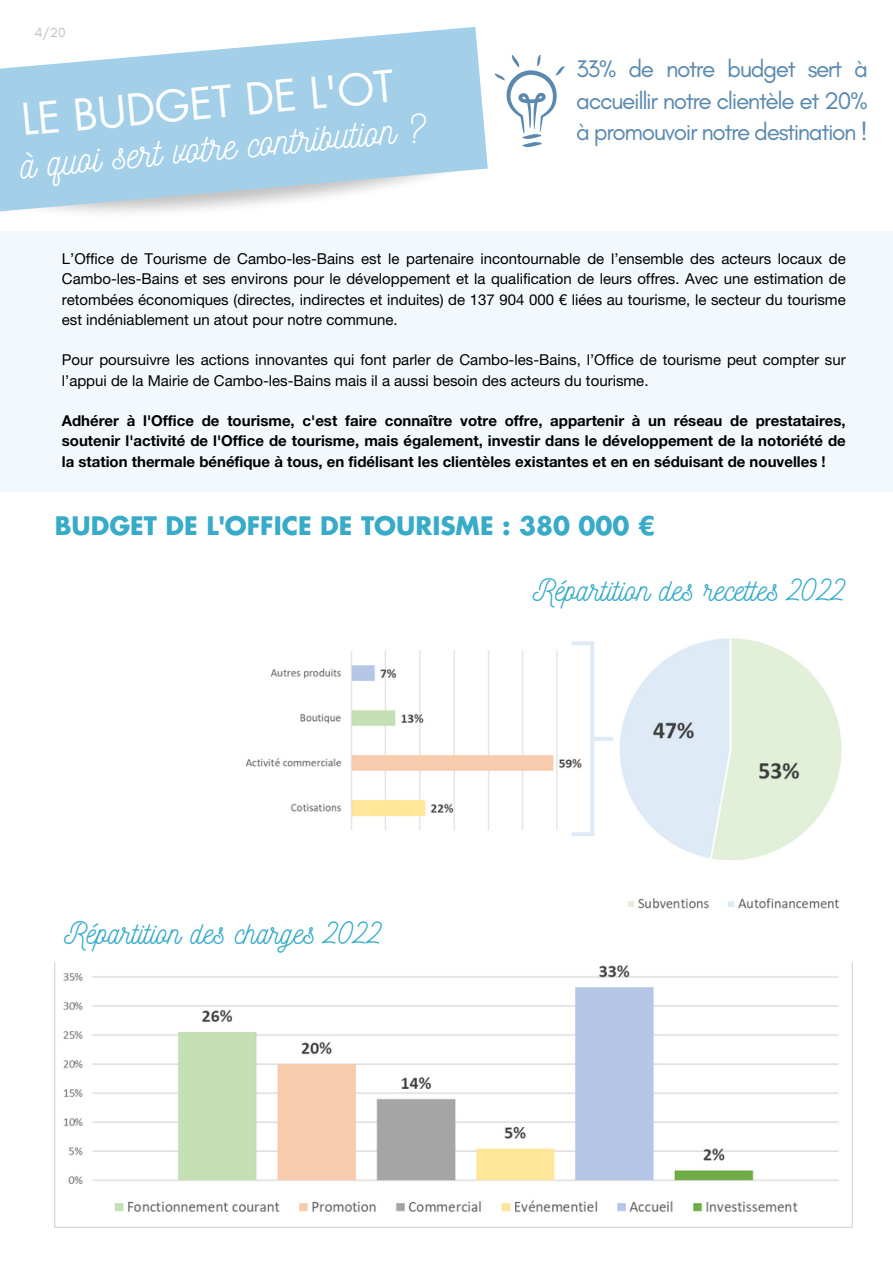
<style>
.page{position:relative;width:893px;height:1264px;background:#fff}
.page>*{position:absolute;margin:0;border:0;box-sizing:border-box;transform-origin:0 0}
.t1{font:42.45px "Futura Std";color:#fff}
.t2{font:38.7px "Nickainley";color:#fff}
.t3{font:31.05px "Nickainley";color:#37abc8}
.t4{font:700 24.75px "Futura Std";color:#37abc8}
.t5{font:24.45px/31.5px "Glacial Indifference";letter-spacing:-.06em;color:#5b89ae;text-align:justify}
.t6{font:15px/20.2px "Helvetica Neue LT Pro";color:#000;text-align:justify}
.t7{font:700 15px/20.2px "Helvetica Neue LT Pro";color:#000;text-align:justify}
.t8{font:13.5px "Glacial Indifference";color:#c0c0c0}
</style>
<div class="page">
<svg style="left:0;top:27px;width:488px;height:185px;fill:#a4cfe8"></svg>
<img style="left:55px;top:962px;width:797px;height:265px">
<img style="left:571px;top:638px;width:271px;height:271px">
<img style="left:246px;top:647px;width:338px;height:189px">
<hr style="left:571px;top:641px;width:23px;height:4px;background:#deeaf6;border-radius:2px">
<hr style="left:590px;top:641px;width:4px;height:195px;background:#deeaf6;border-radius:2px">
<hr style="left:571px;top:832px;width:23px;height:4px;background:#deeaf6;border-radius:2px">
<svg style="left:590px;top:736px;width:23px;height:4px"></svg>
<div style="left:0;top:232px;width:892px;height:260px;background:#f2f8fb"></div>
<svg style="left:494px;top:55px;width:70px;height:92px"></svg>
<p class="t8" style="left:34px;top:24px;width:33px">4/20</p>
<h2 class="t1" style="left:20px;top:100px;width:375px;rotate:-5deg">LE BUDGET DE L'OT</h2>
<p class="t2" style="left:18px;top:139px;width:408px;rotate:-5deg">à quoi sert votre contribution ?</p>
<p class="t5" style="left:576px;top:53px;width:293px">33% de notre budget sert à accueillir notre clientèle et 20% à promouvoir notre destination !</p>
<p class="t6" style="left:62px;top:251px;width:785px">L’Office de Tourisme de Cambo-les-Bains est le partenaire incontournable de l’ensemble des acteurs locaux de Cambo-les-Bains et ses environs pour le développement et la qualification de leurs offres. Avec une estimation de retombées économiques (directes, indirectes et induites) de 137 904 000 € liées au tourisme, le secteur du tourisme est indéniablement un atout pour notre commune.</p>
<p class="t6" style="left:62px;top:352px;width:785px">Pour poursuivre les actions innovantes qui font parler de Cambo-les-Bains, l’Office de tourisme peut compter sur l’appui de la Mairie de Cambo-les-Bains mais il a aussi besoin des acteurs du tourisme.</p>
<h6 class="t7" style="left:62px;top:413px;width:785px">Adhérer à l'Office de tourisme, c'est faire connaître votre offre, appartenir à un réseau de prestataires, soutenir l'activité de l'Office de tourisme, mais également, investir dans le développement de la notoriété de la station thermale bénéfique à tous, en fidélisant les clientèles existantes et en en séduisant de nouvelles !</h6>
<h4 class="t4" style="left:55px;top:514px;width:602px">BUDGET DE L'OFFICE DE TOURISME : 380 000 €</h4>
<p class="t3" style="left:64px;top:912px;width:320px">Répartition des charges 2022</p>
<h3 class="t3" style="left:532px;top:569px;width:315px">Répartition des recettes 2022</h3>
</div>
